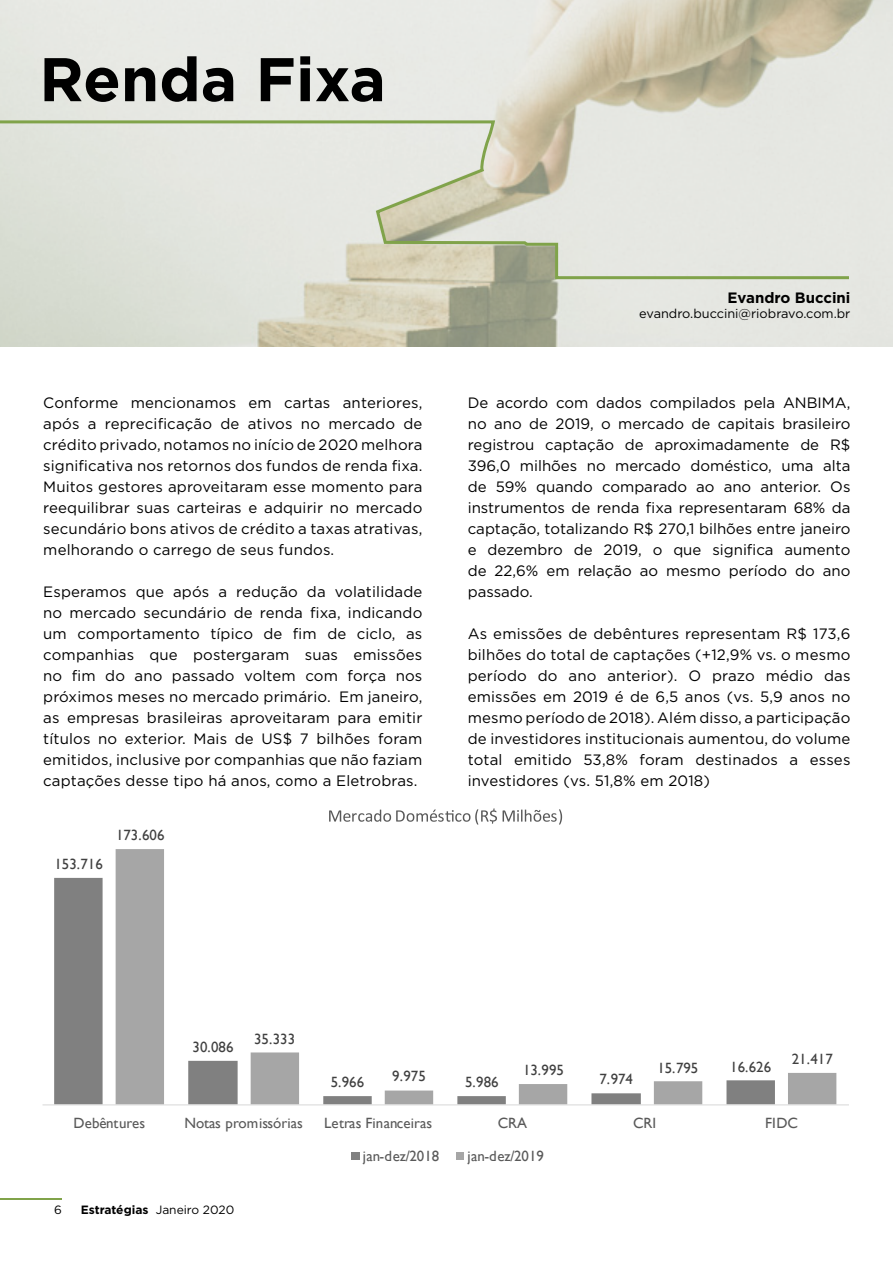
<style>
.page{position:relative;width:893px;height:1263px;background:#fff}
.page>*{position:absolute;margin:0;border:0;box-sizing:border-box;transform-origin:0 0}
.t1{font:700 61.5px "Gotham";color:#000}
.t2{font:700 17.1px "Gotham";letter-spacing:-.01em;color:#000}
.t3{font:15px/21px "Gotham";letter-spacing:.01em;color:#000;text-align:justify}
.t4{font:700 15px "Gotham";color:#000}
.t5{font:14.85px "Gill Sans";color:#595959}
.t6{font:14.85px "Gill Sans";color:#404040}
.t7{font:12.75px "Gotham";color:#000}
.t8{font:700 12px "Gotham";color:#000}
.t9{font:12px "Gotham";color:#000}
.s1{font-weight:400}
</style>
<div class="page">
<hr style="left:0;top:1198px;width:62px;height:1px;background:#80a34a">
<img style="left:0;top:0;width:893px;height:347px">
<svg style="left:0;top:119px;width:852px;height:162px;background:#dcded3"></svg>
<svg style="left:54px;top:878px;width:62px;height:226px;fill:#808080"></svg>
<svg style="left:116px;top:849px;width:720px;height:255px"></svg>
<hr style="left:43px;top:1104px;width:806px;height:1px;background:#d9d9d9">
<svg style="left:329px;top:808px;width:168px;height:16px"></svg>
<svg style="left:503px;top:809px;width:59px;height:15px"></svg>
<div style="left:351px;top:1153px;width:9px;height:7px;background:#808080"></div>
<div style="left:456px;top:1153px;width:8px;height:7px;background:#a6a6a6"></div>
<h1 class="t1" style="left:39px;top:39px;width:348px">Renda Fixa</h1>
<p class="t2" style="left:43px;top:59px;width:86px">Rio Bravo</p>
<p class="t3" style="left:43px;top:392px;width:381px">Conforme mencionamos em cartas anteriores, após a reprecificação de ativos no mercado de crédito privado, notamos no início de 2020 melhora significativa nos retornos dos fundos de renda fixa.<br>Muitos gestores aproveitaram esse momento para reequilibrar suas carteiras e adquirir no mercado secundário bons ativos de crédito a taxas atrativas, melhorando o carrego de seus fundos.</p>
<p class="t3" style="left:43px;top:581px;width:381px">Esperamos que após a redução da volatilidade no mercado secundário de renda fixa, indicando um comportamento típico de fim de ciclo, as companhias que postergaram suas emissões no fim do ano passado voltem com força nos próximos meses no mercado primário. Em janeiro, as empresas brasileiras aproveitaram para emitir títulos no exterior. Mais de US$ 7 bilhões foram emitidos, inclusive por companhias que não faziam captações desse tipo há anos, como a Eletrobras.</p>
<p class="t6" style="left:54px;top:855px;width:50px">153.716</p>
<p class="t6" style="left:116px;top:826px;width:50px">173.606</p>
<p class="t4" style="left:728px;top:287px;width:124px">Evandro Buccini</p>
<p class="t7" style="left:639px;top:305px;width:213px">evandro.buccini@riobravo.com.br</p>
<p class="t3" style="left:468px;top:392px;width:384px">De acordo com dados compilados pela ANBIMA, no ano de 2019, o mercado de capitais brasileiro registrou captação de aproximadamente de R$ 396,0 milhões no mercado doméstico, uma alta de 59% quando comparado ao ano anterior. Os instrumentos de renda fixa representaram 68% da captação, totalizando R$ 270,1 bilhões entre janeiro e dezembro de 2019, o que significa aumento de 22,6% em relação ao mesmo período do ano passado.</p>
<p class="t3" style="left:468px;top:623px;width:384px">As emissões de debêntures representam R$ 173,6 bilhões do total de captações (+12,9% vs. o mesmo período do ano anterior). O prazo médio das emissões em 2019 é de 6,5 anos (vs. 5,9 anos no mesmo período de 2018). Além disso, a participação de investidores institucionais aumentou, do volume total emitido 53,8% foram destinados a esses investidores (vs. 51,8% em 2018)</p>
<p class="t6" style="left:193px;top:1038px;width:42px">30.086</p>
<p class="t6" style="left:254px;top:1030px;width:42px">35.333</p>
<p class="t6" style="left:523px;top:1062px;width:42px">13.995</p>
<p class="t6" style="left:657px;top:1059px;width:42px">15.795</p>
<p class="t6" style="left:392px;top:1068px;width:35px">9.975</p>
<p class="t6" style="left:331px;top:1073px;width:35px">5.966</p>
<p class="t6" style="left:465px;top:1073px;width:35px">5.986</p>
<p class="t6" style="left:599px;top:1071px;width:35px">7.974</p>
<p class="t6" style="left:730px;top:1058px;width:42px">16.626</p>
<p class="t6" style="left:792px;top:1051px;width:42px">21.417</p>
<p class="t5" style="left:74px;top:1114px;width:73px">Debêntures</p>
<p class="t5" style="left:185px;top:1114px;width:120px">Notas promissórias</p>
<p class="t5" style="left:324px;top:1114px;width:109px">Letras Financeiras</p>
<p class="t5" style="left:498px;top:1114px;width:31px">CRA</p>
<p class="t5" style="left:633px;top:1114px;width:24px">CRI</p>
<p class="t5" style="left:765px;top:1114px;width:34px">FIDC</p>
<p class="t5" style="left:363px;top:1147px;width:78px">jan-dez/2018</p>
<p class="t5" style="left:468px;top:1147px;width:78px">jan-dez/2019</p>
<p class="t9" style="left:54px;top:1202px;width:9px">6</p>
<p class="t8" style="left:81px;top:1202px;width:155px">Estratégias <span class="s1">Janeiro 2020</span></p>
</div>
